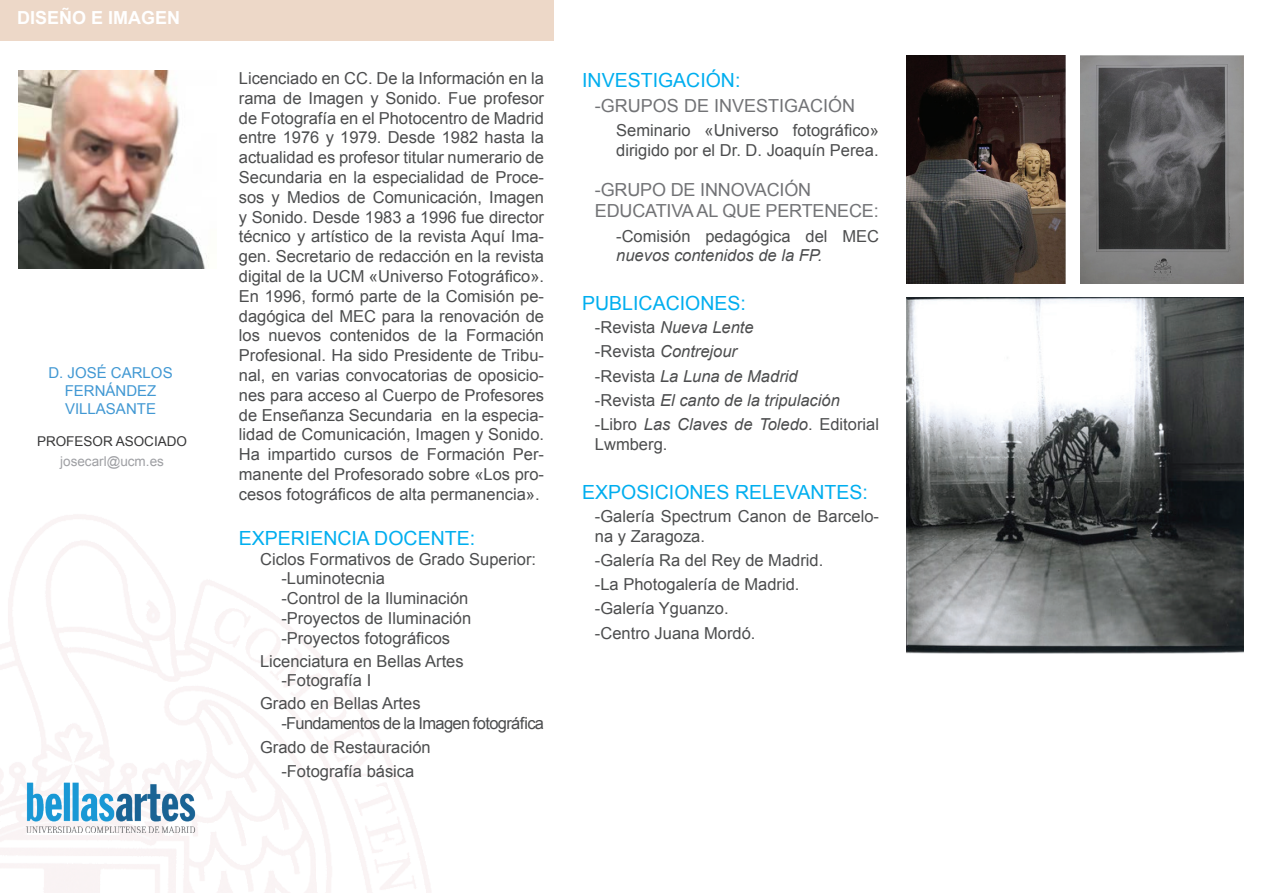
<style>
.page{position:relative;width:1263px;height:893px;background:#fff}
.page>*{position:absolute;margin:0;border:0;box-sizing:border-box;transform-origin:0 0}
.t1{font:19.5px "Arial";color:#00aeef}
.t2{font:18px/21.6px "Arial";letter-spacing:-.01em;color:#727376}
.t3{font:700 18px "Arial";color:#fff}
.t4{font:16.5px/19.8px "Arial";color:#4c4d4e}
.t5{font:italic 16.5px/24.3px "Arial";color:#4c4d4e}
.t6{font:16.5px/19.8px "Arial";letter-spacing:-.04em;color:#4c4d4e}
.t7{font:15px/18px "Arial";color:#4198d3;text-align:center}
.t8{font:13.5px "Arial";color:#373738}
.t9{font:13.5px "Arial";color:#9fa0a4}
.s1{font-style:normal}
</style>
<div class="page">
<img style="left:0;top:515px;width:431px;height:378px">
<img style="left:26px;top:778px;width:169px;height:54px">
<div style="left:0;top:0;width:553px;height:40px;background:#edd8c8"></div>
<img style="left:1080px;top:55px;width:164px;height:228px">
<img style="left:906px;top:55px;width:159px;height:228px">
<img style="left:906px;top:297px;width:338px;height:356px">
<img style="left:18px;top:70px;width:189px;height:198px">
<p class="t3" style="left:17px;top:5px;width:165px">DISEÑO E IMAGEN</p>
<p class="t7" style="left:48px;top:364px;width:126px">D. JOSÉ CARLOS<br>FERNÁNDEZ<br>VILLASANTE</p>
<p class="t8" style="left:37px;top:432px;width:152px">PROFESOR ASOCIADO</p>
<p class="t9" style="left:60px;top:451px;width:105px">josecarl@ucm.es</p>
<p class="t4" style="left:239px;top:68px;width:307px;text-align:justify">Licenciado en CC. De la Información en la rama de Imagen y Sonido. Fue profesor de Fotografía en el Photocentro de Madrid entre 1976 y 1979. Desde 1982 hasta la actualidad es profesor titular numerario de Secundaria en la especialidad de Proce&shy;sos y Medios de Comunicación, Imagen y Sonido. Desde 1983 a 1996 fue director técnico y artístico de la revista Aquí Ima&shy;gen. Secretario de redacción en la revista digital de la UCM «Universo Fotográfico».<br>En 1996, formó parte de la Comisión pe&shy;dagógica del MEC para la renovación de los nuevos contenidos de la Formación Profesional. Ha sido Presidente de Tribu&shy;nal, en varias convocatorias de oposicio&shy;nes para acceso al Cuerpo de Profesores de Enseñanza Secundaria en la especia&shy;lidad de Comunicación, Imagen y Sonido.<br>Ha impartido cursos de Formación Per&shy;manente del Profesorado sobre «Los pro&shy;cesos fotográficos de alta permanencia».</p>
<p class="t1" style="left:239px;top:525px;width:238px">EXPERIENCIA DOCENTE:</p>
<p class="t4" style="left:281px;top:549px;width:256px;text-indent:-21px">Ciclos Formativos de Grado Superior: -Luminotecnia<br>-Control de la Iluminación -Proyectos de Iluminación -Proyectos fotográficos</p>
<p class="t4" style="left:281px;top:651px;width:184px;text-indent:-21px">Licenciatura en Bellas Artes -Fotografía I</p>
<p class="t6" style="left:281px;top:693px;width:264px;text-indent:-21px">Grado en Bellas Artes<br>-Fundamentos de la Imagen fotográfica</p>
<p class="t4" style="left:260px;top:736px;width:172px;line-height:23.4px;text-align:center">Grado de Restauración -Fotografía básica</p>
<p class="t1" style="left:582px;top:67px;width:160px">INVESTIGACIÓN:</p>
<p class="t2" style="left:595px;top:95px;width:262px">-GRUPOS DE INVESTIGACIÓN</p>
<p class="t4" style="left:616px;top:120px;width:264px">Seminario «Universo fotográfico» dirigido por el Dr. D. Joaquín Perea.</p>
<p class="t2" style="left:595px;top:178px;width:285px">-GRUPO DE INNOVACIÓN<br>EDUCATIVA AL QUE PERTENECE:</p>
<p class="t4" style="left:616px;top:226px;width:264px">-Comisión pedagógica del MEC</p>
<p class="t5" style="left:616px;top:244px;width:208px">nuevos contenidos de la FP.</p>
<p class="t1" style="left:582px;top:290px;width:165px">PUBLICACIONES:</p>
<p class="t5" style="left:595px;top:315px;width:285px"><span class="s1">-Revista</span> Nueva Lente<br><span class="s1">-Revista</span> Contrejour<br><span class="s1">-Revista</span> La Luna de Madrid<br><span class="s1">-Revista</span> El canto de la tripulación <span class="s1">-Libro</span> Las Claves de Toledo<span class="s1">. Editorial</span></p>
<p class="t4" style="left:595px;top:434px;width:74px">Lwmberg.</p>
<p class="t1" style="left:582px;top:479px;width:287px">EXPOSICIONES RELEVANTES:</p>
<p class="t4" style="left:595px;top:506px;width:285px">-Galería Spectrum Canon de Barcelo&shy;na y Zaragoza.</p>
<p class="t4" style="left:595px;top:548px;width:230px;line-height:24.3px">-Galería Ra del Rey de Madrid. -La Photogalería de Madrid. -Galería Yguanzo.<br>-Centro Juana Mordó.</p>
</div>
